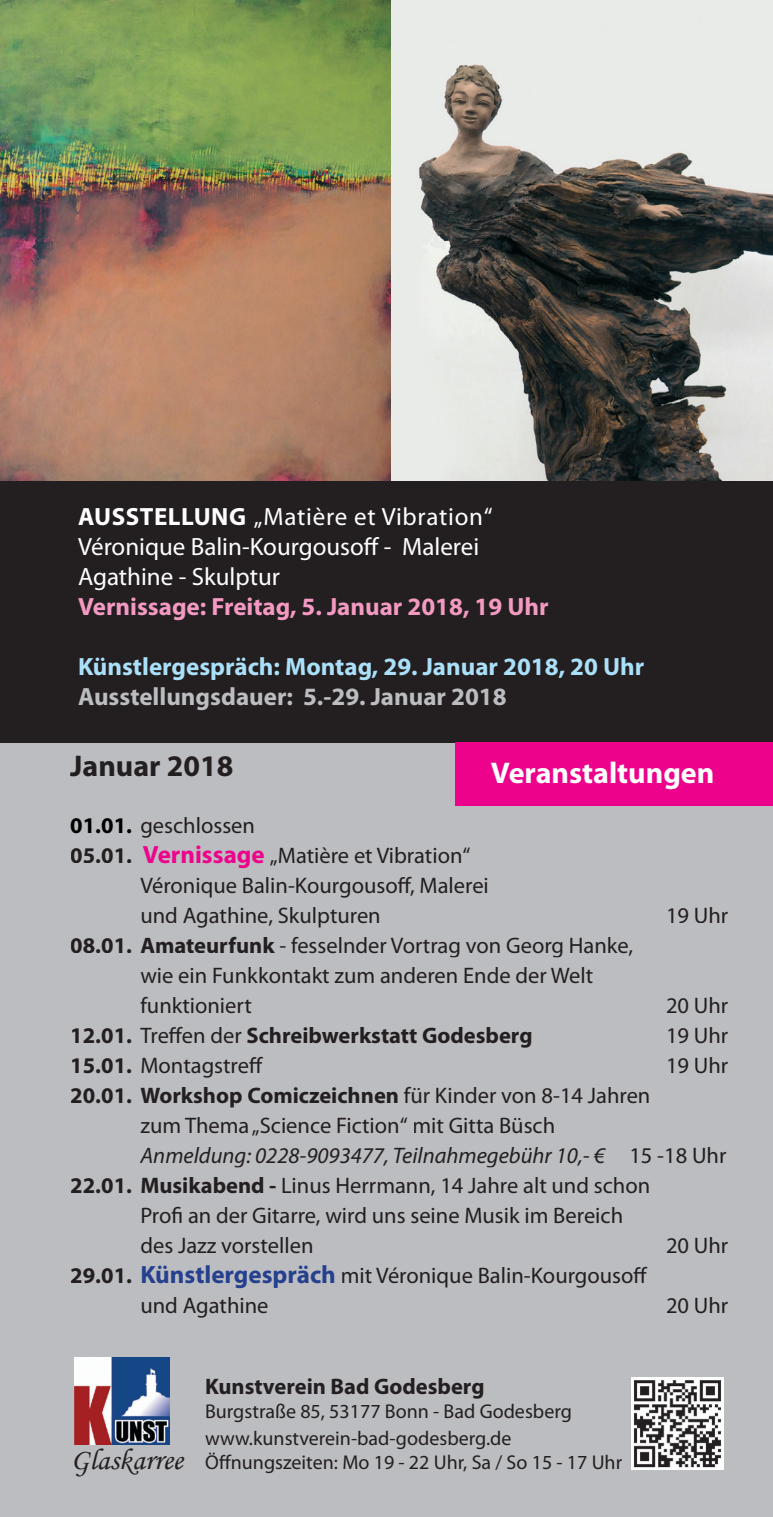
<style>
.page{position:relative;width:773px;height:1517px;background:#fff}
.page>*{position:absolute;margin:0;border:0;box-sizing:border-box;transform-origin:0 0}
.t1{font:700 30px "Myriad Pro";color:#fff}
.t2{font:700 30px "Myriad Pro";color:#231f20}
.t3{font:25px/30px "Myriad Pro";color:#fff}
.t4{font:700 25px "Myriad Pro";color:#aae0f9}
.t5{font:700 25px "Myriad Pro";color:#f499c2}
.t6{font:700 25px "Myriad Pro";color:#bcbdc0}
.t7{font:22.5px/30px "Myriad Pro";color:#231f20}
.t8{font:700 22.5px "Myriad Pro";color:#231f20}
.t9{font:italic 22.5px "Myriad Pro";color:#231f20}
.t10{font:20px/27px "Myriad Pro";color:#231f20}
.s1{font-weight:700}
.s2{font-weight:700;color:#000}
.s3{font-weight:700;font-size:25px;color:#ed028c}
.s4{font-weight:400}
.s5{font-style:normal}
.s6{font-weight:700;font-size:25px;color:#25408f}
.s7{font-family:"Monotype Corsiva";font-size:30px}
</style>
<div class="page">
<div style="left:0;top:742px;width:772px;height:775px;background:#bcbdc0"></div>
<div style="left:0;top:464px;width:772px;height:278px;background:#231f20"></div>
<hr style="left:0;top:742px;width:772px;height:1px;background:#231f20">
<div style="left:455px;top:742px;width:317px;height:64px;background:#ed028c"></div>
<img style="left:631px;top:1377px;width:92px;height:92px">
<img style="left:74px;top:1357px;width:96px;height:87px">
<img style="left:390px;top:0;width:382px;height:480px">
<img style="left:0;top:0;width:390px;height:481px">
<p class="t3" style="left:78px;top:502px;width:416px"><span class="s1">AUSSTELLUNG</span> „Matière et Vibration“<br>Véronique Balin-Kourgousoff - Malerei<br>Agathine - Skulptur</p>
<p class="t5" style="left:78px;top:592px;width:472px">Vernissage: Freitag, 5. Januar 2018, 19 Uhr</p>
<p class="t4" style="left:78px;top:652px;width:567px">Künstlergespräch: Montag, 29. Januar 2018, 20 Uhr</p>
<p class="t6" style="left:78px;top:682px;width:430px">Ausstellungsdauer: 5.-29. Januar 2018</p>
<h1 class="t2" style="left:70px;top:749px;width:164px">Januar 2018</h1>
<h1 class="t1" style="left:491px;top:755px;width:225px">Veranstaltungen</h1>
<p class="t7" style="left:70px;top:810px;width:186px"><span class="s2">01.01.</span> geschlossen</p>
<p class="t7" style="left:70px;top:840px;width:401px"><span class="s1">05.01.</span> <span class="s3">Vernissage</span> „Matière et Vibration“</p>
<p class="t7" style="left:140px;top:870px;width:350px">Véronique Balin-Kourgousoff, Malerei</p>
<p class="t7" style="left:140px;top:900px;width:242px">und Agathine, Skulpturen</p>
<p class="t7" style="left:666px;top:900px;width:64px">19 Uhr</p>
<p class="t7" style="left:140px;top:930px;width:494px;text-indent:-70px"><span class="s1">08.01. Amateurfunk</span> - fesselnder Vortrag von Georg Hanke, wie ein Funkkontakt zum anderen Ende der Welt funktioniert</p>
<p class="t7" style="left:666px;top:990px;width:64px">20 Uhr</p>
<p class="t8" style="left:70px;top:1022px;width:463px">12.01. <span class="s4">Treffen der</span> Schreibwerkstatt Godesberg</p>
<p class="t7" style="left:666px;top:1020px;width:64px">19 Uhr</p>
<p class="t7" style="left:70px;top:1050px;width:194px"><span class="s1">15.01.</span> Montagstreff</p>
<p class="t7" style="left:666px;top:1050px;width:64px">19 Uhr</p>
<p class="t8" style="left:70px;top:1082px;width:581px">20.01. Workshop Comiczeichnen <span class="s4">für Kinder von 8-14 Jahren</span></p>
<p class="t7" style="left:140px;top:1110px;width:416px">zum Thema „Science Fiction“ mit Gitta Büsch</p>
<p class="t9" style="left:140px;top:1143px;width:587px">Anmeldung: 0228-9093477, Teilnahmegebühr 10,- € <span class="s5">15 -18 Uhr</span></p>
<p class="t7" style="left:70px;top:1170px;width:581px"><span class="s1">22.01. Musikabend -</span> Linus Herrmann, 14 Jahre alt und schon</p>
<p class="t7" style="left:140px;top:1200px;width:484px">Profi an der Gitarre, wird uns seine Musik im Bereich</p>
<p class="t7" style="left:140px;top:1230px;width:175px">des Jazz vorstellen</p>
<p class="t7" style="left:666px;top:1230px;width:64px">20 Uhr</p>
<p class="t7" style="left:140px;top:1260px;width:508px;text-indent:-70px"><span class="s1">29.01.</span> <span class="s6">Künstlergespräch</span> mit Véronique Balin-Kourgousoff und Agathine</p>
<p class="t7" style="left:666px;top:1290px;width:64px">20 Uhr</p>
<p class="t8" style="left:205px;top:1373px;width:281px">Kunstverein Bad Godesberg</p>
<p class="t10" style="left:205px;top:1398px;width:368px">Burgstraße 85, 53177 Bonn - Bad Godesberg www.kunstverein-bad-godesberg.de</p>
<p class="t10" style="left:71px;top:1449px;width:552px"><span class="s7">Glaskarree</span> Öffnungszeiten: Mo 19 - 22 Uhr, Sa / So 15 - 17 Uhr</p>
</div>
